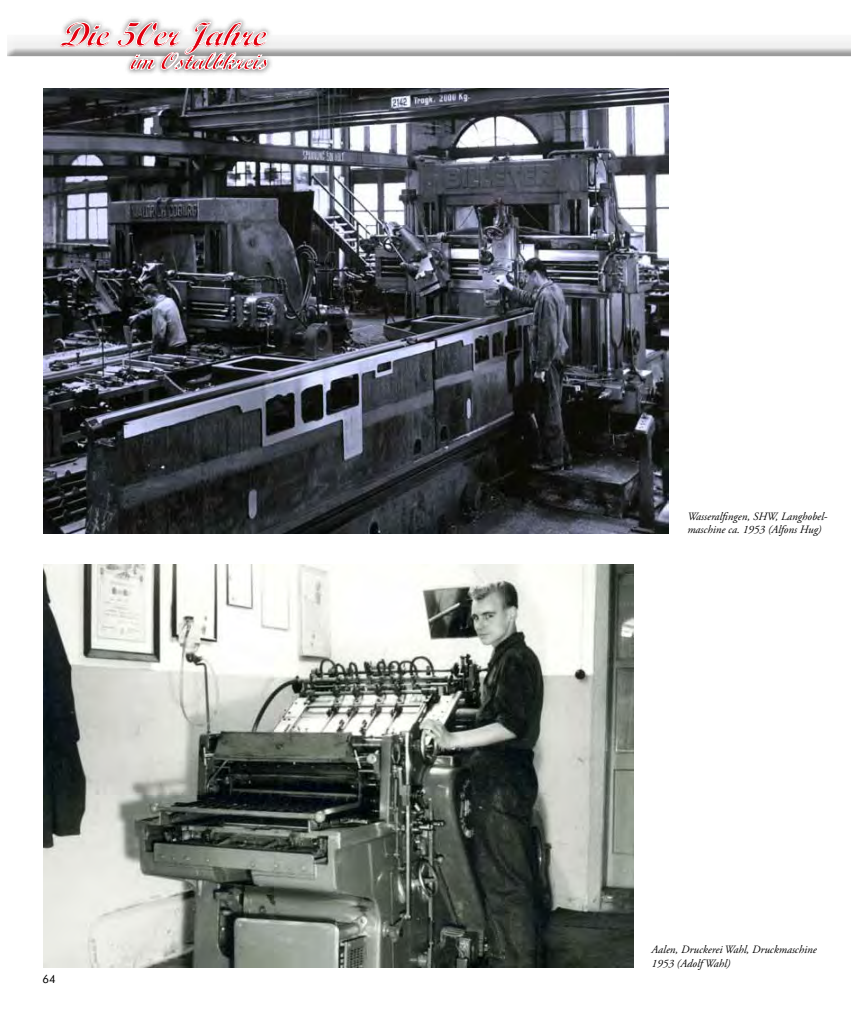
<style>
.page{position:relative;width:851px;height:1010px;background:#fff}
.page>*{position:absolute;margin:0;border:0;box-sizing:border-box;transform-origin:0 0}
.t1{font:italic 33.62px "Script MT Bold";color:#e3000f}
.t2{font:italic 23.5px "Script MT Bold";color:#e3000f;scale:1.04 1}
.t3{font:italic 11.25px/13.8px "Adobe Garamond Pro";color:#000}
.t4{font:11.25px "Futura BT";color:#000}
</style>
<div class="page">
<img style="left:68px;top:18px;width:200px;height:56px">
<svg style="left:7px;top:22px;width:843px;height:48px"></svg>
<img style="left:44px;top:89px;width:625px;height:444px">
<img style="left:44px;top:565px;width:589px;height:402px">
<h1 class="t1" style="left:60px;top:14px;width:217px">Die50erJahre</h1>
<h2 class="t2" style="left:130px;top:47px;width:142px">im Ostalbkreis</h2>
<p class="t4" style="left:43px;top:972px;width:15px">64</p>
<p class="t3" style="left:687px;top:509px;width:142px">Wasseralfingen, SHW, Langhobel&shy;maschine ca. 1953 (Alfons Hug)</p>
<p class="t3" style="left:651px;top:942px;width:167px">Aalen, Druckerei Wahl, Druckmaschine<br>1953 (Adolf Wahl)</p>
</div>
